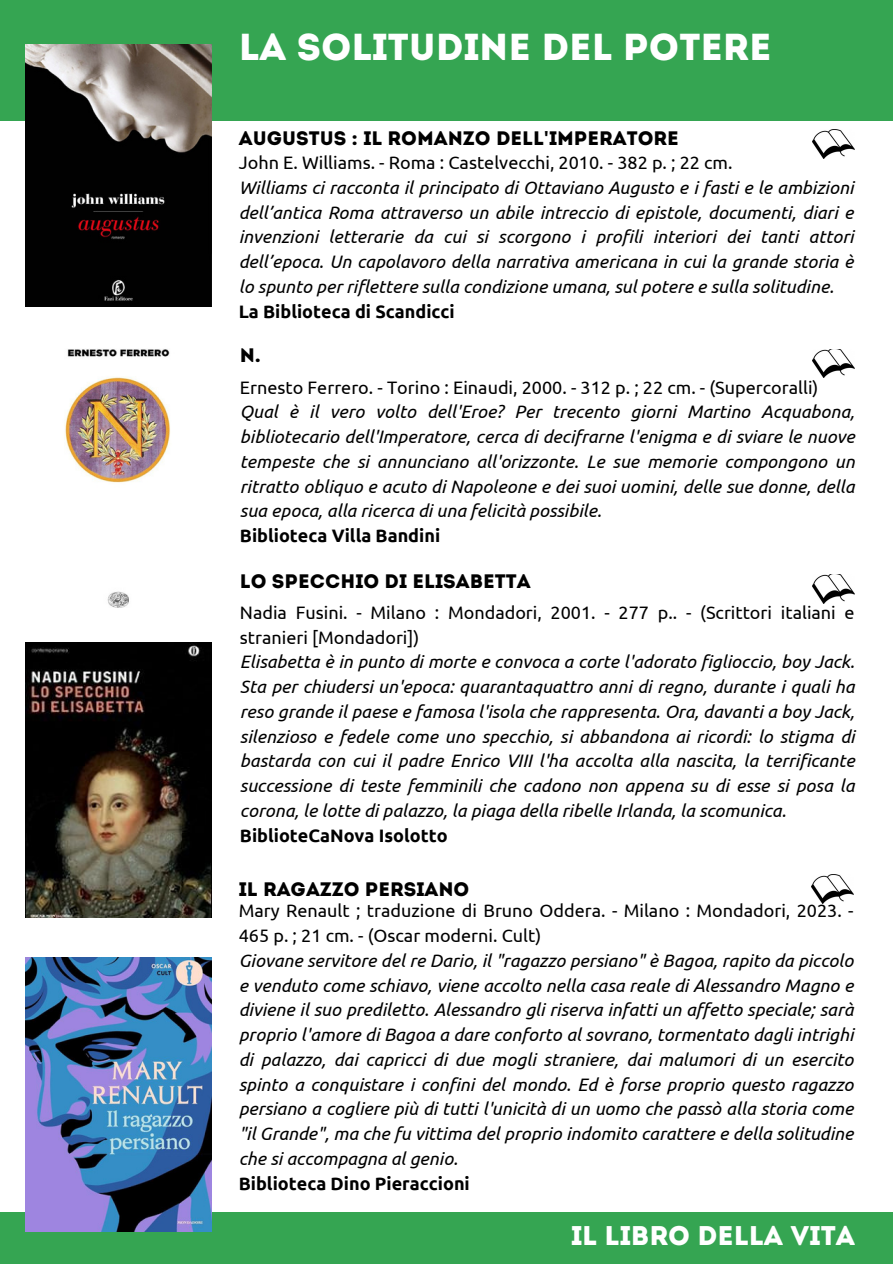
<style>
.page{position:relative;width:893px;height:1264px;background:#fff}
.page>*{position:absolute;margin:0;border:0;box-sizing:border-box;transform-origin:0 0}
.t1{font:37.5px "Intro";color:#fff}
.t2{font:27px "Intro";color:#fff}
.t3{font:19.5px "Intro";color:#000}
.t4{font:italic 18px/24.8px "Ubuntu";color:#000;text-align:justify}
.t5{font:18px/24.8px "Ubuntu";color:#000}
.t6{font:700 18px "Ubuntu";color:#000}
.s1{font-family:"Noto Sans";font-weight:700}
</style>
<div class="page">
<div style="left:0;top:0;width:892px;height:120px;background:#35a552"></div>
<div style="left:0;top:1212px;width:892px;height:51px;background:#35a552"></div>
<img style="left:25px;top:44px;width:186px;height:262px">
<img style="left:65px;top:349px;width:105px;height:259px">
<img style="left:812px;top:130px;width:42px;height:29px">
<img style="left:812px;top:349px;width:42px;height:29px">
<img style="left:812px;top:574px;width:42px;height:29px">
<img style="left:25px;top:643px;width:186px;height:274px">
<img style="left:25px;top:957px;width:186px;height:274px">
<img style="left:811px;top:875px;width:42px;height:28px">
<p class="t1" style="left:239px;top:32px;width:534px">LA SOLITUDINE DEL POTERE</p>
<p class="t3" style="left:239px;top:130px;width:441px">AUGUSTUS : IL ROMANZO DELL<span class="s1">'</span>IMPERATORE</p>
<h3 class="t5" style="left:239px;top:150px;width:495px">John E. Williams. - Roma : Castelvecchi, 2010. - 382 p. ; 22 cm.</h3>
<p class="t4" style="left:239px;top:175px;width:616px">Williams ci racconta il principato di Ottaviano Augusto e i fasti e le ambizioni dell’antica Roma attraverso un abile intreccio di epistole, documenti, diari e invenzioni letterarie da cui si scorgono i profili interiori dei tanti attori dell’epoca. Un capolavoro della narrativa americana in cui la grande storia è lo spunto per riflettere sulla condizione umana, sul potere e sulla solitudine.</p>
<p class="t6" style="left:239px;top:301px;width:217px">La Biblioteca di Scandicci</p>
<p class="t3" style="left:240px;top:347px;width:22px">N.</p>
<h3 class="t5" style="left:240px;top:374px;width:580px">Ernesto Ferrero. - Torino : Einaudi, 2000. - 312 p. ; 22 cm. - (Supercoralli)</h3>
<p class="t4" style="left:240px;top:399px;width:616px">Qual è il vero volto dell'Eroe? Per trecento giorni Martino Acquabona, bibliotecario dell'Imperatore, cerca di decifrarne l'enigma e di sviare le nuove tempeste che si annunciano all'orizzonte. Le sue memorie compongono un ritratto obliquo e acuto di Napoleone e dei suoi uomini, delle sue donne, della sua epoca, alla ricerca di una felicità possibile.</p>
<p class="t6" style="left:240px;top:525px;width:202px">Biblioteca Villa Bandini</p>
<p class="t3" style="left:240px;top:573px;width:292px">LO SPECCHIO DI ELISABETTA</p>
<h3 class="t5" style="left:240px;top:600px;width:616px">Nadia Fusini. - Milano : Mondadori, 2001. - 277 p.. - (Scrittori italiani e stranieri [Mondadori])</h3>
<p class="t4" style="left:240px;top:649px;width:616px">Elisabetta è in punto di morte e convoca a corte l'adorato figlioccio, boy Jack.<br>Sta per chiudersi un'epoca: quarantaquattro anni di regno, durante i quali ha reso grande il paese e famosa l'isola che rappresenta. Ora, davanti a boy Jack, silenzioso e fedele come uno specchio, si abbandona ai ricordi: lo stigma di bastarda con cui il padre Enrico VIII l'ha accolta alla nascita, la terrificante successione di teste femminili che cadono non appena su di esse si posa la corona, le lotte di palazzo, la piaga della ribelle Irlanda, la scomunica.</p>
<p class="t6" style="left:240px;top:825px;width:209px">BiblioteCaNova Isolotto</p>
<h2 class="t3" style="left:239px;top:881px;width:232px">IL RAGAZZO PERSIANO</h2>
<p class="t5" style="left:239px;top:898px;width:616px">Mary Renault ; traduzione di Bruno Oddera. - Milano : Mondadori, 2023. -<br>465 p. ; 21 cm. - (Oscar moderni. Cult)</p>
<p class="t4" style="left:239px;top:947px;width:616px">Giovane servitore del re Dario, il "ragazzo persiano" è Bagoa, rapito da piccolo e venduto come schiavo, viene accolto nella casa reale di Alessandro Magno e diviene il suo prediletto. Alessandro gli riserva infatti un affetto speciale; sarà proprio l'amore di Bagoa a dare conforto al sovrano, tormentato dagli intrighi di palazzo, dai capricci di due mogli straniere, dai malumori di un esercito spinto a conquistare i confini del mondo. Ed è forse proprio questo ragazzo persiano a cogliere più di tutti l'unicità di un uomo che passò alla storia come "il Grande", ma che fu vittima del proprio indomito carattere e della solitudine che si accompagna al genio.</p>
<p class="t6" style="left:239px;top:1172px;width:232px">Biblioteca Dino Pieraccioni</p>
<p class="t2" style="left:571px;top:1224px;width:285px">il LIBRO DELLA vita</p>
</div>
